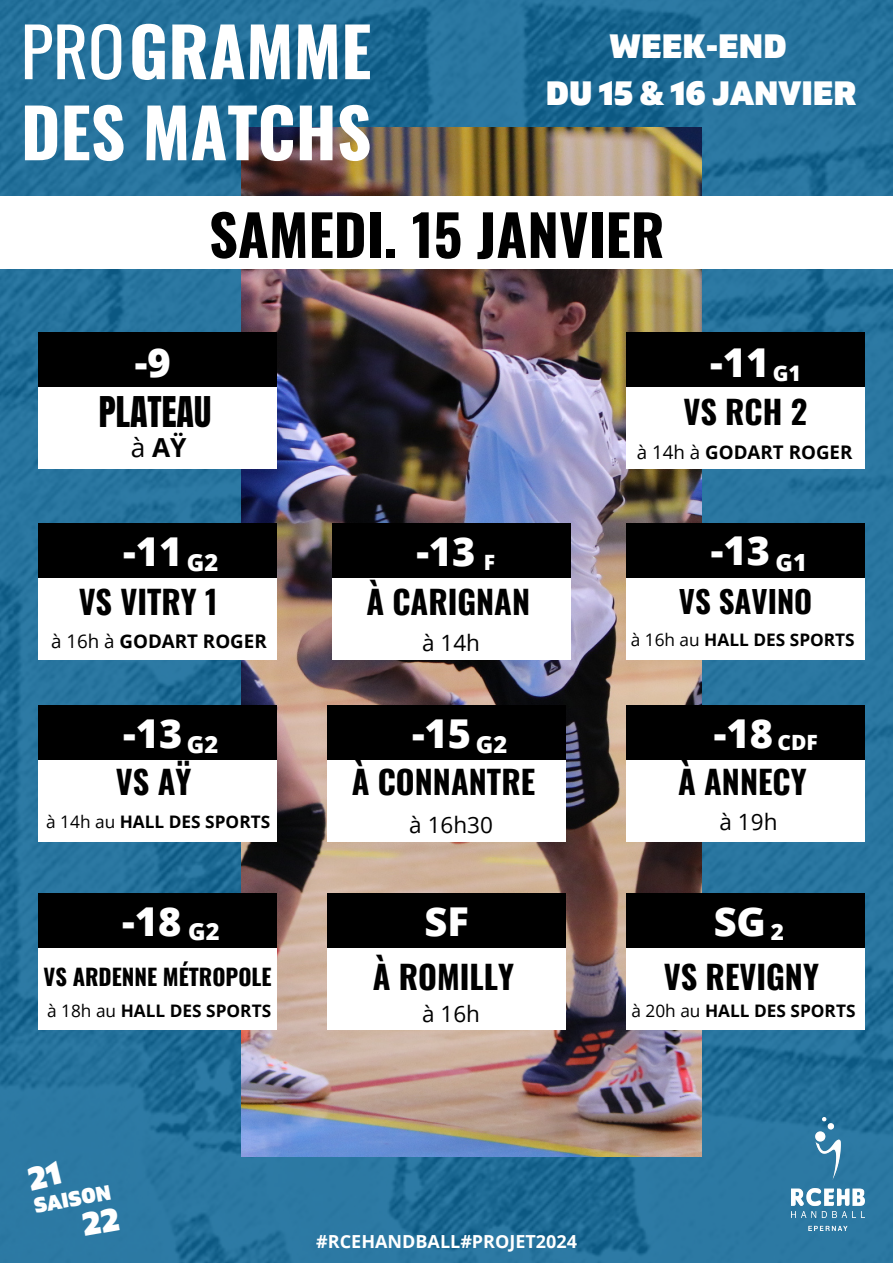
<style>
.page{position:relative;width:893px;height:1263px;background:#fff}
.page>*{position:absolute;margin:0;border:0;box-sizing:border-box;transform-origin:0 0}
.t1{font:700 67.5px "Oswald";color:#fff}
.t2{font:700 56.25px "Oswald";color:#000}
.t3{font:800 39.75px "Open Sans";color:#fff}
.t4{font:36px "Anton";color:#000}
.t5{font:900 33.75px "Gilam";color:#fff}
.t6{font:700 32.25px "Oswald";color:#000}
.t7{font:700 30.75px "Oswald";color:#000}
.t8{font:700 26.25px "Open Sans";color:#000}
.t9{font:800 23.62px "Open Sans";color:#fff}
.t10{font:22.5px "Open Sans";color:#000}
.t11{font:700 22.5px "Oswald";color:#000}
.t12{font:800 22.5px "Open Sans";color:#fff}
.t13{font:800 21.45px "Open Sans";color:#fff}
.t14{font:800 21.08px "Open Sans";color:#fff}
.t15{font:900 21px "Gilam";color:#fff}
.t16{font:800 21px "Open Sans";color:#fff}
.t17{font:700 18.75px "Open Sans";color:#000}
.t18{font:700 18px "Open Sans";color:#fff}
.t19{font:700 17.25px "Open Sans";color:#000}
.s1{font-weight:400}
</style>
<div class="page">
<img style="left:0;top:0;width:893px;height:1263px">
<img style="left:241px;top:128px;width:460px;height:1029px">
<div style="left:39px;top:333px;width:238px;height:55px;background:#000"></div>
<div style="left:39px;top:388px;width:238px;height:81px;background:#fff"></div>
<img style="left:791px;top:1118px;width:73px;height:112px">
<div style="left:626px;top:333px;width:238px;height:55px;background:#000"></div>
<div style="left:626px;top:388px;width:238px;height:81px;background:#fff"></div>
<div style="left:39px;top:523px;width:238px;height:55px;background:#000"></div>
<div style="left:39px;top:578px;width:238px;height:81px;background:#fff"></div>
<div style="left:332px;top:523px;width:238px;height:55px;background:#000"></div>
<div style="left:332px;top:578px;width:238px;height:81px;background:#fff"></div>
<div style="left:626px;top:523px;width:238px;height:59px;background:#000"></div>
<div style="left:626px;top:578px;width:238px;height:81px;background:#fff"></div>
<div style="left:39px;top:705px;width:238px;height:55px;background:#000"></div>
<div style="left:39px;top:760px;width:238px;height:81px;background:#fff"></div>
<div style="left:328px;top:705px;width:238px;height:55px;background:#000"></div>
<div style="left:328px;top:760px;width:238px;height:81px;background:#fff"></div>
<div style="left:626px;top:705px;width:238px;height:55px;background:#000"></div>
<div style="left:626px;top:760px;width:238px;height:81px;background:#fff"></div>
<div style="left:39px;top:893px;width:238px;height:55px;background:#000"></div>
<div style="left:39px;top:948px;width:238px;height:81px;background:#fff"></div>
<div style="left:328px;top:893px;width:238px;height:55px;background:#000"></div>
<div style="left:328px;top:948px;width:238px;height:81px;background:#fff"></div>
<div style="left:626px;top:893px;width:238px;height:55px;background:#000"></div>
<div style="left:626px;top:948px;width:238px;height:81px;background:#fff"></div>
<div style="left:0;top:196px;width:893px;height:73px;background:#fff"></div>
<svg style="left:27px;top:1160px;width:35px;height:30px"></svg>
<svg style="left:81px;top:1206px;width:39px;height:29px"></svg>
<p class="t1" style="left:21px;top:-1px;width:352px"><span class="s1">PRO</span>GRAMME</p>
<p class="t1" style="left:21px;top:80px;width:352px">DES MATCHS</p>
<p class="t5" style="left:609px;top:26px;width:178px">WEEK-END</p>
<p class="t5" style="left:546px;top:73px;width:312px">DU 15 &amp; 16 JANVIER</p>
<p class="t3" style="left:135px;top:334px;width:37px">-9</p>
<p class="t2" style="left:209px;top:191px;width:457px">SAMEDI. 15 JANVIER</p>
<p class="t3" style="left:710px;top:334px;width:61px">-11</p>
<p class="t13" style="left:772px;top:358px;width:30px">G1</p>
<p class="t4" style="left:99px;top:386px;width:114px">PLATEAU</p>
<p class="t8" style="left:131px;top:429px;width:57px"><span class="s1">à</span> AŸ</p>
<p class="t6" style="left:683px;top:386px;width:125px">VS RCH 2</p>
<p class="t17" style="left:637px;top:439px;width:217px"><span class="s1">à 14h à</span> GODART ROGER</p>
<p class="t3" style="left:123px;top:523px;width:61px">-11</p>
<p class="t9" style="left:187px;top:546px;width:33px">G2</p>
<p class="t6" style="left:79px;top:577px;width:140px">VS VITRY 1</p>
<p class="t17" style="left:51px;top:627px;width:217px"><span class="s1">à 16h à</span> GODART ROGER</p>
<p class="t3" style="left:416px;top:523px;width:61px">-13</p>
<p class="t14" style="left:484px;top:547px;width:13px">F</p>
<p class="t6" style="left:366px;top:577px;width:165px">À CARIGNAN</p>
<p class="t10" style="left:422px;top:627px;width:59px">à 14h</p>
<p class="t3" style="left:711px;top:522px;width:61px">-13</p>
<p class="t9" style="left:775px;top:546px;width:33px">G1</p>
<p class="t7" style="left:679px;top:577px;width:135px">VS SAVINO</p>
<p class="t19" style="left:631px;top:627px;width:225px"><span class="s1">à 16h au</span> HALL DES SPORTS</p>
<p class="t3" style="left:123px;top:705px;width:61px">-13</p>
<p class="t9" style="left:187px;top:728px;width:33px">G2</p>
<p class="t6" style="left:116px;top:757px;width:77px">VS AŸ</p>
<p class="t19" style="left:46px;top:810px;width:225px"><span class="s1">à 14h au</span> HALL DES SPORTS</p>
<p class="t3" style="left:412px;top:705px;width:61px">-15</p>
<p class="t9" style="left:476px;top:728px;width:33px">G2</p>
<p class="t6" style="left:352px;top:757px;width:185px">À CONNANTRE</p>
<p class="t10" style="left:409px;top:809px;width:85px">à 16h30</p>
<p class="t3" style="left:714px;top:705px;width:61px">-18</p>
<p class="t16" style="left:777px;top:728px;width:42px">CDF</p>
<p class="t6" style="left:678px;top:757px;width:130px">À ANNECY</p>
<p class="t10" style="left:719px;top:806px;width:59px">à 19h</p>
<p class="t3" style="left:122px;top:894px;width:61px">-18</p>
<p class="t9" style="left:188px;top:914px;width:33px">G2</p>
<p class="t11" style="left:43px;top:959px;width:230px">VS ARDENNE MÉTROPOLE</p>
<p class="t19" style="left:47px;top:999px;width:225px"><span class="s1">à 18h au</span> HALL DES SPORTS</p>
<p class="t3" style="left:424px;top:894px;width:46px">SF</p>
<p class="t6" style="left:373px;top:951px;width:143px">À ROMILLY</p>
<p class="t10" style="left:422px;top:998px;width:59px">à 16h</p>
<p class="t3" style="left:713px;top:894px;width:54px">SG</p>
<p class="t12" style="left:771px;top:916px;width:15px">2</p>
<p class="t6" style="left:664px;top:951px;width:157px">VS REVIGNY</p>
<p class="t19" style="left:631px;top:999px;width:225px"><span class="s1">à 20h au</span> HALL DES SPORTS</p>
<p class="t15" style="left:32px;top:1193px;width:79px;rotate:-10deg">SAISON</p>
<p class="t18" style="left:316px;top:1228px;width:262px">#RCEHANDBALL#PROJET2024</p>
</div>
